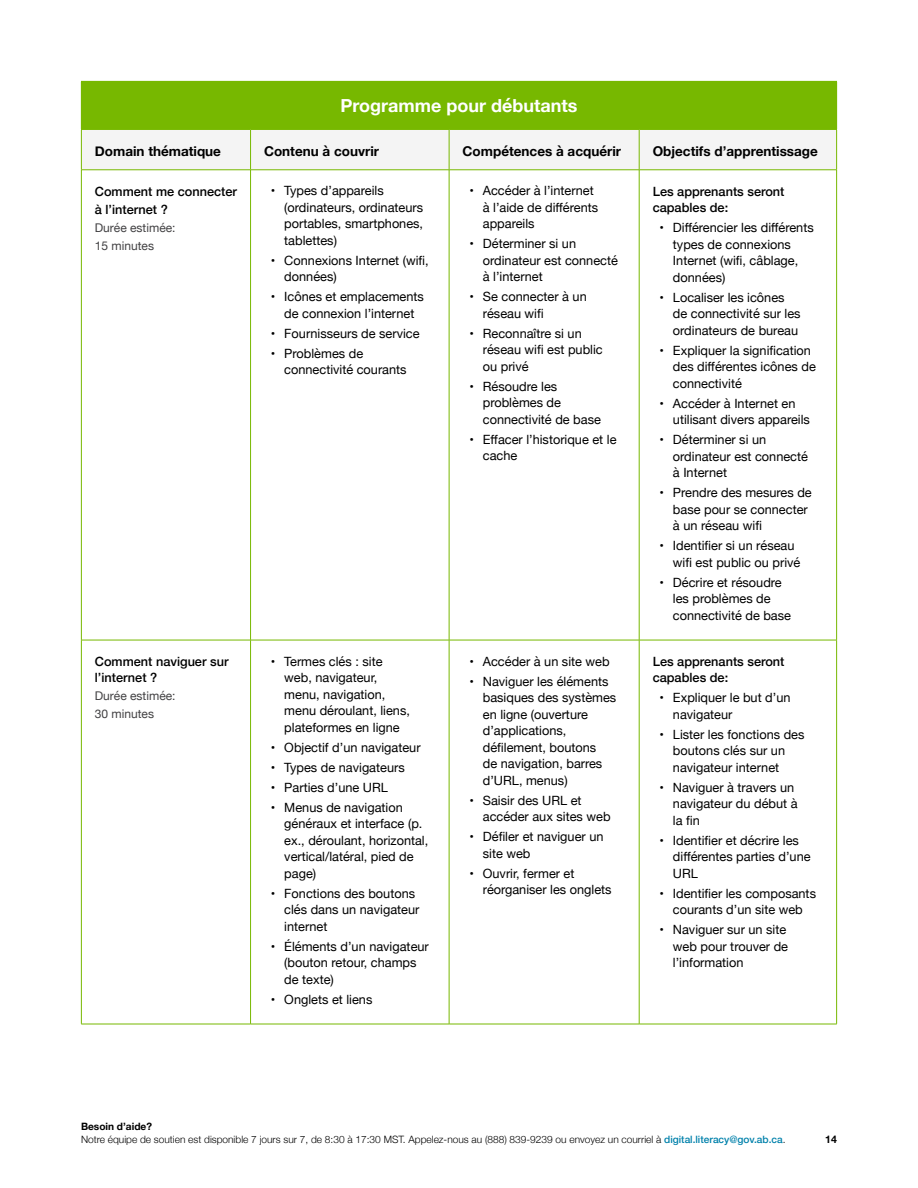
<style>
.page{position:relative;width:918px;height:1188px;background:#fff}
.page>*{position:absolute;margin:0;border:0;box-sizing:border-box;transform-origin:0 0}
.t1{font:700 18px "Helvetica Neue";color:#fff}
.t2{font:700 13.5px "Helvetica Neue";color:#000}
.t3{font:12.75px/16.5px "Helvetica Neue";color:#000}
.t4{font:500 12.75px/16.5px "Helvetica Neue";color:#000}
.t5{font:12px/18px "Helvetica Neue";color:#414042}
.t6{font:700 10.5px "Helvetica Neue";color:#000}
.t7{font:300 10.2px/13.5px "Helvetica Neue";color:#000}
.s1{font-weight:700}
.s2{font-weight:500;color:#0081ab}
</style>
<div class="page">
<div style="left:81px;top:81px;width:756px;height:48px;background:#77b800"></div>
<div style="left:82px;top:130px;width:754px;height:40px;background:#f4f4f4"></div>
<hr style="left:81px;top:129px;width:170px;height:1px;background:#77b800">
<hr style="left:251px;top:129px;width:198px;height:1px;background:#77b800">
<hr style="left:449px;top:129px;width:190px;height:1px;background:#77b800">
<hr style="left:639px;top:129px;width:198px;height:1px;background:#77b800">
<hr style="left:81px;top:130px;width:1px;height:40px;background:#77b800">
<hr style="left:250px;top:130px;width:1px;height:40px;background:#77b800">
<hr style="left:449px;top:130px;width:1px;height:40px;background:#77b800">
<hr style="left:639px;top:130px;width:1px;height:40px;background:#77b800">
<hr style="left:836px;top:130px;width:1px;height:40px;background:#77b800">
<hr style="left:81px;top:170px;width:170px;height:1px;background:#77b800">
<hr style="left:81px;top:170px;width:1px;height:470px;background:#77b800">
<hr style="left:251px;top:170px;width:198px;height:1px;background:#77b800">
<hr style="left:250px;top:170px;width:1px;height:470px;background:#77b800">
<hr style="left:449px;top:170px;width:190px;height:1px;background:#77b800">
<hr style="left:449px;top:170px;width:1px;height:470px;background:#77b800">
<hr style="left:639px;top:170px;width:198px;height:1px;background:#77b800">
<hr style="left:639px;top:170px;width:1px;height:470px;background:#77b800">
<hr style="left:836px;top:170px;width:1px;height:470px;background:#77b800">
<hr style="left:81px;top:640px;width:170px;height:1px;background:#77b800">
<hr style="left:81px;top:640px;width:1px;height:384px;background:#77b800">
<hr style="left:251px;top:640px;width:198px;height:1px;background:#77b800">
<hr style="left:250px;top:640px;width:1px;height:384px;background:#77b800">
<hr style="left:449px;top:640px;width:190px;height:1px;background:#77b800">
<hr style="left:449px;top:640px;width:1px;height:384px;background:#77b800">
<hr style="left:639px;top:640px;width:198px;height:1px;background:#77b800">
<hr style="left:639px;top:640px;width:1px;height:384px;background:#77b800">
<hr style="left:836px;top:640px;width:1px;height:384px;background:#77b800">
<hr style="left:81px;top:1024px;width:170px;height:1px;background:#77b800">
<hr style="left:251px;top:1024px;width:198px;height:1px;background:#77b800">
<hr style="left:449px;top:1024px;width:190px;height:1px;background:#77b800">
<hr style="left:639px;top:1024px;width:198px;height:1px;background:#77b800">
<h1 class="t1" style="left:341px;top:92px;width:238px">Programme pour débutants</h1>
<p class="t2" style="left:95px;top:141px;width:128px">Domain thématique</p>
<p class="t2" style="left:264px;top:141px;width:117px">Contenu à couvrir</p>
<p class="t2" style="left:463px;top:141px;width:160px">Compétences à acquérir</p>
<p class="t2" style="left:653px;top:141px;width:167px">Objectifs d’apprentissage</p>
<p class="t4" style="left:95px;top:181px;width:144px;line-height:18px">Comment me connecter à l’internet ?</p>
<p class="t5" style="left:95px;top:219px;width:82px">Durée estimée:<br>15 minutes</p>
<p class="t3" style="left:483px;top:183px;width:117px;text-indent:-14px">• Accéder à l’internet à l’aide de différents appareils</p>
<p class="t3" style="left:483px;top:236px;width:137px;text-indent:-14px">• Déterminer si un ordinateur est connecté à l’internet</p>
<p class="t3" style="left:483px;top:289px;width:105px;text-indent:-14px">• Se connecter à un réseau wifi</p>
<p class="t3" style="left:483px;top:326px;width:121px;text-indent:-14px">• Reconnaître si un réseau wifi est public ou privé</p>
<p class="t3" style="left:483px;top:379px;width:120px;text-indent:-14px">• Résoudre les problèmes de connectivité de base</p>
<p class="t3" style="left:483px;top:432px;width:135px;text-indent:-14px">• Effacer l’historique et le cache</p>
<p class="t3" style="left:284px;top:183px;width:140px;text-indent:-14px">• Types d’appareils (ordinateurs, ordinateurs portables, smartphones, tablettes)</p>
<p class="t3" style="left:284px;top:253px;width:146px;text-indent:-14px">• Connexions Internet (wifi, données)</p>
<p class="t3" style="left:271px;top:289px;width:155px;text-align:center">• Icônes et emplacements de connexion l’internet</p>
<p class="t3" style="left:271px;top:326px;width:150px">• Fournisseurs de service</p>
<p class="t3" style="left:284px;top:346px;width:124px;text-indent:-14px">• Problèmes de connectivité courants</p>
<p class="t4" style="left:653px;top:182px;width:133px">Les apprenants seront capables de:</p>
<p class="t3" style="left:673px;top:220px;width:142px;text-indent:-14px">• Différencier les différents types de connexions<br>Internet (wifi, câblage, données)</p>
<p class="t3" style="left:673px;top:290px;width:129px;text-indent:-14px">• Localiser les icônes de connectivité sur les ordinateurs de bureau</p>
<p class="t3" style="left:673px;top:343px;width:144px;text-indent:-14px">• Expliquer la signification des différentes icônes de connectivité</p>
<p class="t3" style="left:673px;top:396px;width:138px;text-indent:-14px">• Accéder à Internet en utilisant divers appareils</p>
<p class="t3" style="left:673px;top:432px;width:137px;text-indent:-14px">• Déterminer si un ordinateur est connecté à Internet</p>
<p class="t3" style="left:673px;top:485px;width:140px;text-indent:-14px">• Prendre des mesures de base pour se connecter à un réseau wifi</p>
<p class="t3" style="left:673px;top:538px;width:129px;text-indent:-14px">• Identifier si un réseau wifi est public ou privé</p>
<p class="t3" style="left:673px;top:575px;width:120px;text-indent:-14px">• Décrire et résoudre les problèmes de connectivité de base</p>
<p class="t4" style="left:95px;top:652px;width:135px">Comment naviguer sur l’internet ?</p>
<p class="t5" style="left:95px;top:688px;width:82px">Durée estimée:<br>30 minutes</p>
<p class="t3" style="left:284px;top:654px;width:127px;text-indent:-14px">• Termes clés : site web, navigateur, menu, navigation, menu déroulant, liens, plateformes en ligne</p>
<p class="t3" style="left:271px;top:740px;width:151px">• Objectif d’un navigateur</p>
<p class="t3" style="left:271px;top:760px;width:135px">• Types de navigateurs</p>
<p class="t3" style="left:271px;top:780px;width:119px">• Parties d’une URL</p>
<p class="t3" style="left:284px;top:800px;width:146px;text-indent:-14px">• Menus de navigation généraux et interface (p. ex., déroulant, horizontal, vertical/latéral, pied de page)</p>
<p class="t3" style="left:284px;top:886px;width:137px;text-indent:-14px">• Fonctions des boutons clés dans un navigateur internet</p>
<p class="t3" style="left:284px;top:939px;width:146px;text-indent:-14px">• Éléments d’un navigateur (bouton retour, champs de texte)</p>
<p class="t3" style="left:271px;top:992px;width:103px">• Onglets et liens</p>
<p class="t3" style="left:469px;top:654px;width:142px">• Accéder à un site web</p>
<p class="t3" style="left:483px;top:674px;width:135px;text-indent:-14px">• Naviguer les éléments basiques des systèmes en ligne (ouverture d’applications, défilement, boutons<br>de navigation, barres d’URL, menus)</p>
<p class="t3" style="left:483px;top:793px;width:129px;text-indent:-14px">• Saisir des URL et accéder aux sites web</p>
<p class="t3" style="left:483px;top:829px;width:122px;text-indent:-14px">• Défiler et naviguer un site web</p>
<p class="t3" style="left:483px;top:866px;width:130px;text-indent:-14px">• Ouvrir, fermer et réorganiser les onglets</p>
<p class="t4" style="left:653px;top:652px;width:133px">Les apprenants seront capables de:</p>
<p class="t3" style="left:673px;top:690px;width:119px;text-indent:-14px">• Expliquer le but d’un navigateur</p>
<p class="t3" style="left:673px;top:727px;width:133px;text-indent:-14px">• Lister les fonctions des boutons clés sur un navigateur internet</p>
<p class="t3" style="left:673px;top:780px;width:126px;text-indent:-14px">• Naviguer à travers un navigateur du début à la fin</p>
<p class="t3" style="left:673px;top:833px;width:139px;text-indent:-14px">• Identifier et décrire les différentes parties d’une<br>URL</p>
<p class="t3" style="left:659px;top:886px;width:158px;text-align:center">• Identifier les composants courants d’un site web</p>
<p class="t3" style="left:673px;top:922px;width:117px;text-indent:-14px">• Naviguer sur un site web pour trouver de l’information</p>
<p class="t7" style="left:81px;top:1119px;width:706px"><span class="s1">Besoin d’aide?<br></span>Notre équipe de soutien est disponible 7 jours sur 7, de 8:30 à 17:30 MST. Appelez-nous au (888) 839-9239 ou envoyez un courriel à <span class="s2">digital.literacy@gov.ab.ca</span>.</p>
<p class="t6" style="left:825px;top:1131px;width:13px">14</p>
</div>
